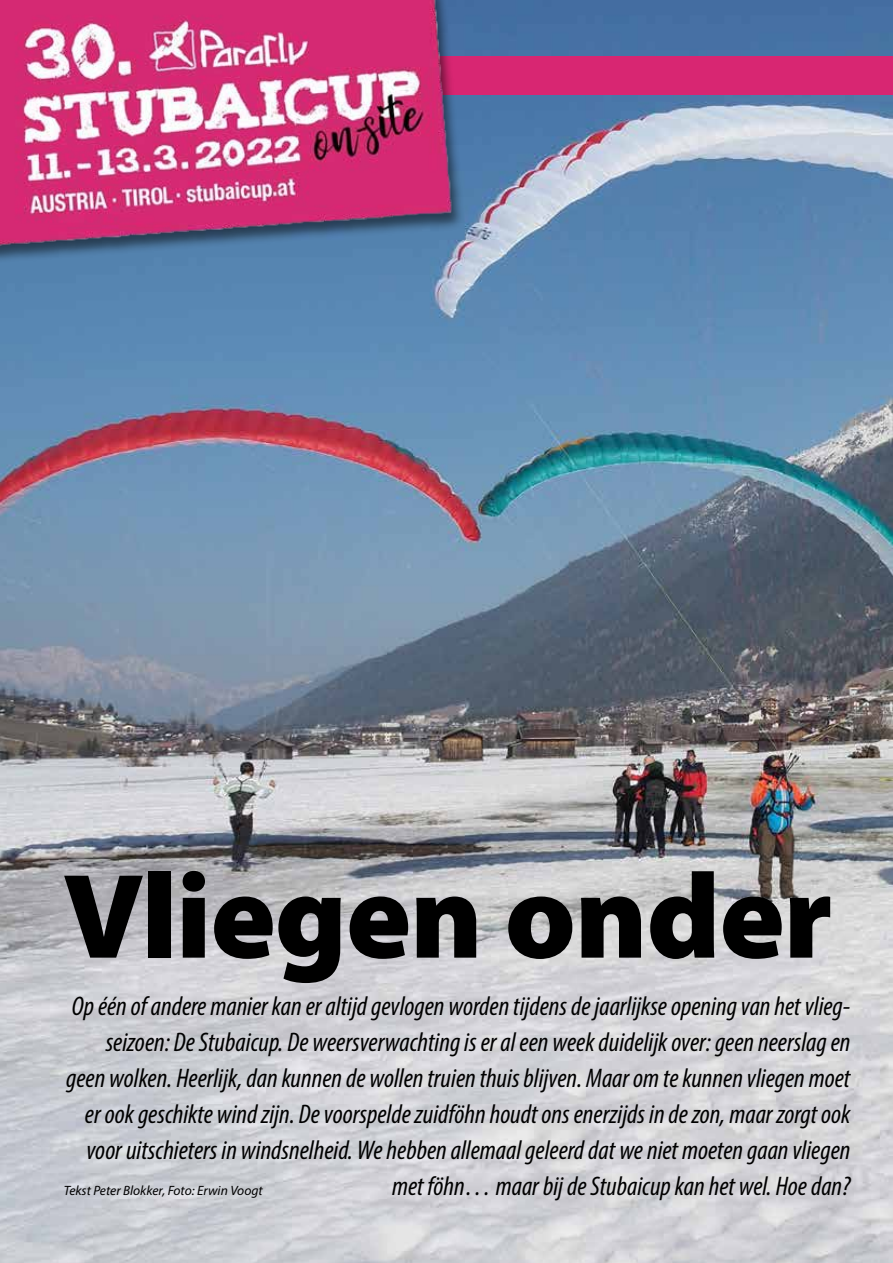
<style>
.page{position:relative;width:893px;height:1263px;background:#fff}
.page>*{position:absolute;margin:0;border:0;box-sizing:border-box;transform-origin:0 0}
.t1{font:900 121.5px "Myriad Pro";letter-spacing:-.01em;color:#000}
.t2{font:italic condensed 27px/36px "Myriad Pro";color:#000;text-align:right}
.t3{font:italic 13.5px "Myriad Pro";color:#000}
</style>
<div class="page">
<img style="left:0;top:0;width:893px;height:1263px">
<div style="left:0;top:56px;width:893px;height:38px;background:#d82672"></div>
<div style="left:0;top:0;width:465px;height:264px;background:#000;opacity:.51"></div>
<img style="left:0;top:0;width:461px;height:253px">
<h1 class="t1" style="left:63px;top:848px;width:771px">Vliegen onder</h1>
<p class="t2" style="left:66px;top:987px;width:786px">Op één of andere manier kan er altijd gevlogen worden tijdens de jaarlijkse opening van het vlieg&shy;seizoen: De Stubaicup. De weersverwachting is er al een week duidelijk over: geen neerslag en geen wolken. Heerlijk, dan kunnen de wollen truien thuis blijven. Maar om te kunnen vliegen moet er ook geschikte wind zijn. De voorspelde zuidföhn houdt ons enerzijds in de zon, maar zorgt ook voor uitschieters in windsnelheid. We hebben allemaal geleerd dat we niet moeten gaan vliegen met föhn… maar bij de Stubaicup kan het wel. Hoe dan?</p>
<p class="t3" style="left:64px;top:1182px;width:200px">Tekst Peter Blokker, Foto: Erwin Voogt</p>
</div>
